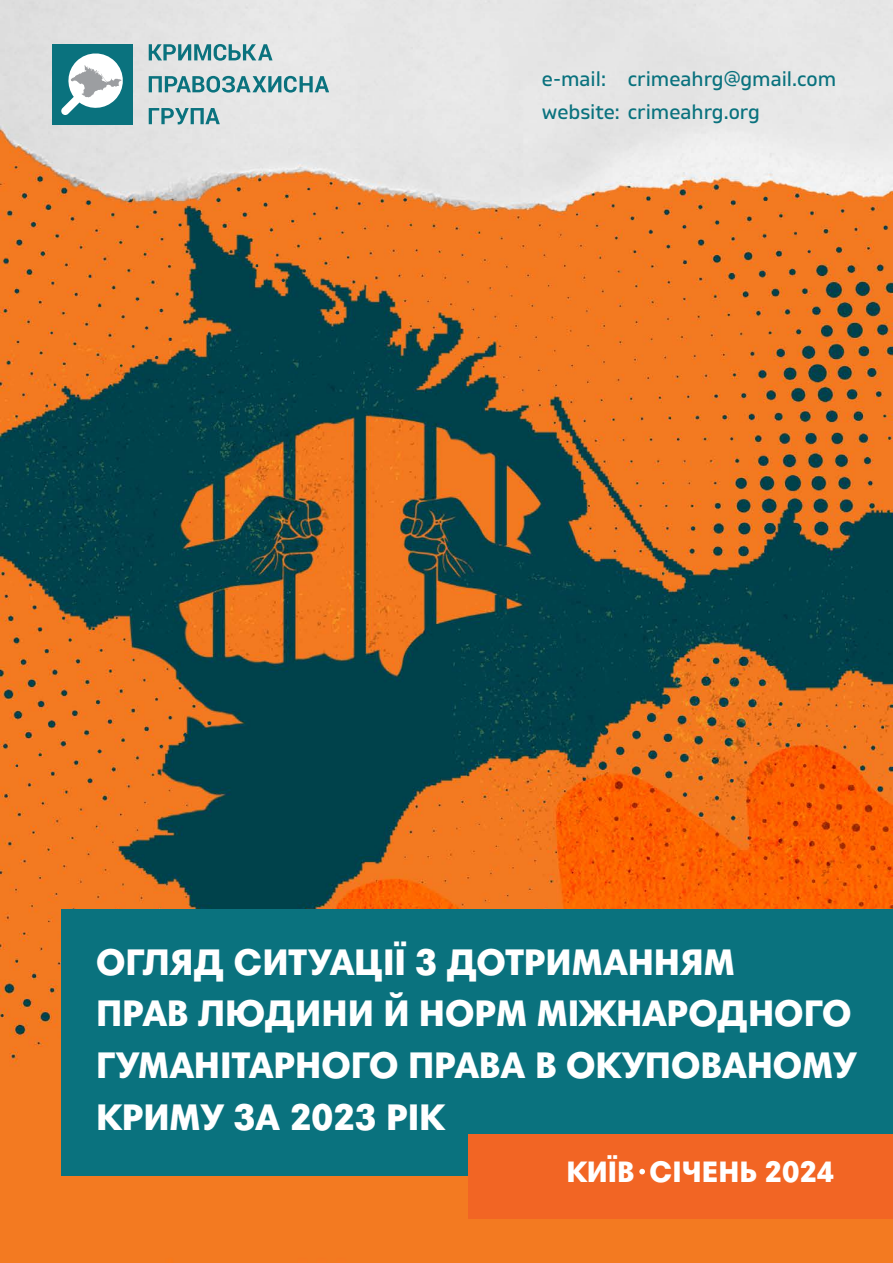
<style>
.page{position:relative;width:893px;height:1263px;background:#fff}
.page>*{position:absolute;margin:0;border:0;box-sizing:border-box;transform-origin:0 0}
.t1{font:900 37.5px/51.6px "Harmonia Sans Pro Cyr";color:#fff}
.t2{font:900 30px "Harmonia Sans Pro Cyr";color:#fff}
.t3{font:21px/33px "Gilam";color:#0a727e}
</style>
<div class="page">
<img style="left:0;top:0;width:893px;height:1263px">
<div style="left:61px;top:909px;width:832px;height:266px;background:#0a727e"></div>
<div style="left:52px;top:44px;width:80px;height:80px;background:#0a727e"></div>
<svg style="left:61px;top:53px;width:62px;height:62px"></svg>
<svg style="left:149px;top:44px;width:124px;height:17px"></svg>
<svg style="left:149px;top:76px;width:180px;height:17px"></svg>
<svg style="left:149px;top:108px;width:71px;height:16px"></svg>
<div style="left:469px;top:1134px;width:424px;height:84px;background:#f26524"></div>
<svg style="left:639px;top:1169px;width:6px;height:5px"></svg>
<p class="t3" style="left:542px;top:62px;width:296px">e-mail: crimeahrg@gmail.com website: crimeahrg.org</p>
<p class="t1" style="left:96px;top:935px;width:762px">ОГЛЯД СИТУАЦІЇ З ДОТРИМАННЯМ<br>ПРАВ ЛЮДИНИ Й НОРМ МІЖНАРОДНОГО<br>ГУМАНІТАРНОГО ПРАВА В ОКУПОВАНОМУ<br>КРИМУ ЗА 2023 РІК</p>
<p class="t2" style="left:566px;top:1153px;width:269px">КИЇВ СІЧЕНЬ 2024</p>
</div>
